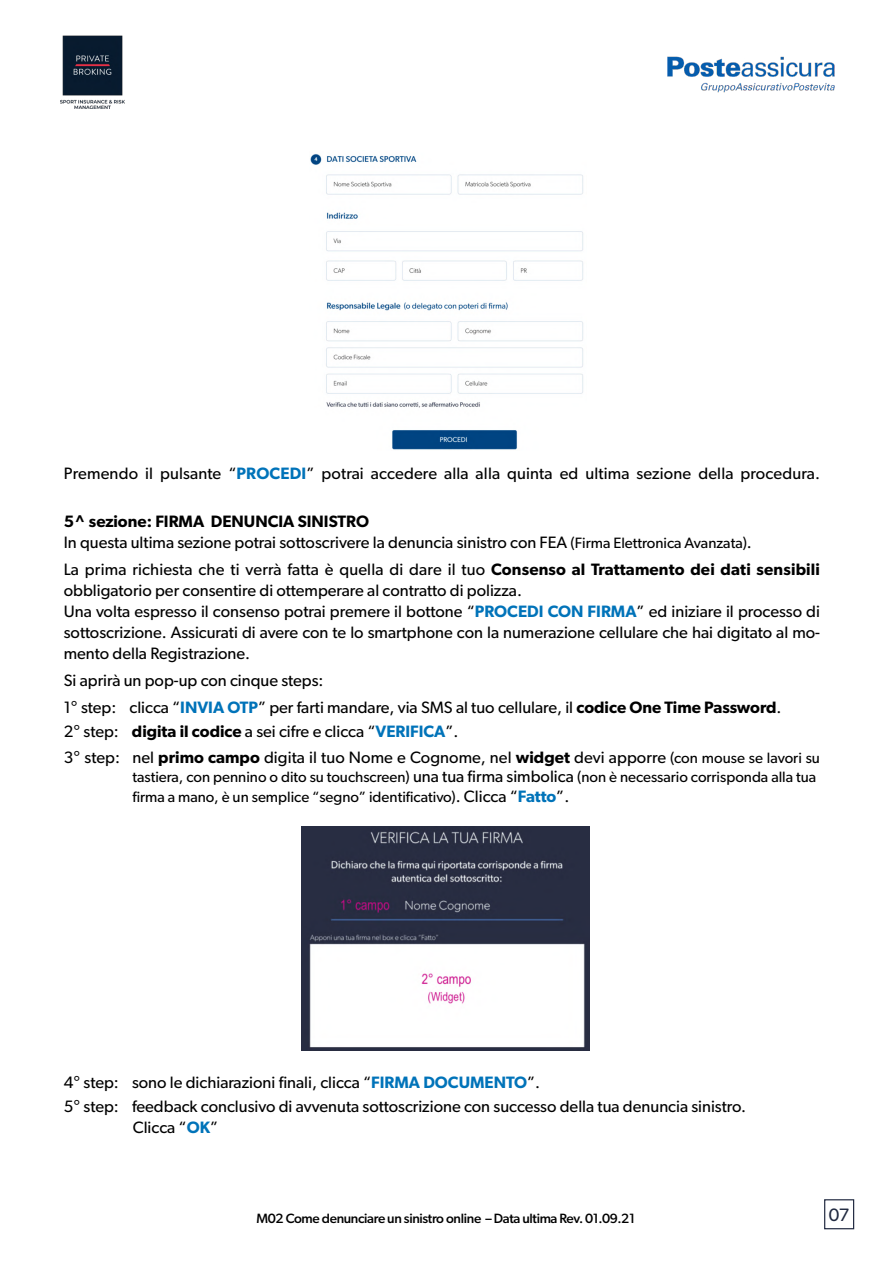
<style>
.page{position:relative;width:893px;height:1263px;background:#fff}
.page>*{position:absolute;margin:0;border:0;box-sizing:border-box;transform-origin:0 0}
.t1{font:18px "Gibson";color:#202940}
.t2{font:16.5px/21px "Gibson";color:#000}
.t3{font:600 16.5px "Gibson";color:#000}
.t4{font:15px "Gibson";color:#000}
.t5{font:500 13.5px "Gibson";letter-spacing:-.025em;color:#000}
.s1{font-weight:600;color:#0073b9}
.s2{font-size:15px}
.s3{font-weight:600}
.s4{font-size:16.5px}
.s5{font-weight:600;font-size:16.5px;color:#0073b9}
</style>
<div class="page">
<img style="left:667px;top:56px;width:168px;height:37px">
<img style="left:60px;top:35px;width:65px;height:74px">
<img style="left:310px;top:154px;width:273px;height:296px">
<img style="left:301px;top:827px;width:288px;height:224px">
<div style="left:824px;top:1199px;width:30px;height:30px;border:1px solid #202940"></div>
<p class="t2" style="left:64px;top:464px;width:758px">Premendo il pulsante “<span class="s1">PROCEDI</span>” potrai accedere alla alla quinta ed ultima sezione della procedura.</p>
<p class="t3" style="left:64px;top:516px;width:307px">5^ sezione: FIRMA DENUNCIA SINISTRO</p>
<p class="t2" style="left:64px;top:534px;width:690px">In questa ultima sezione potrai sottoscrivere la denuncia sinistro con FEA <span class="s2">(Firma Elettronica Avanzata)</span>.</p>
<p class="t2" style="left:64px;top:561px;width:758px">La prima richiesta che ti verrà fatta è quella di dare il tuo <span class="s3">Consenso al Trattamento dei dati sensibili</span></p>
<p class="t2" style="left:64px;top:582px;width:460px">obbligatorio per consentire di ottemperare al contratto di polizza.</p>
<p class="t2" style="left:64px;top:603px;width:758px">Una volta espresso il consenso potrai premere il bottone “<span class="s1">PROCEDI CON FIRMA</span>” ed iniziare il processo di</p>
<p class="t2" style="left:64px;top:624px;width:758px">sottoscrizione. Assicurati di avere con te lo smartphone con la numerazione cellulare che hai digitato al mo&shy;mento della Registrazione.</p>
<p class="t2" style="left:64px;top:672px;width:261px">Si aprirà un pop-up con cinque steps:</p>
<p class="t2" style="left:64px;top:699px;width:719px">1° step: clicca “<span class="s1">INVIA OTP</span>” per farti mandare, via SMS al tuo cellulare, il <span class="s3">codice One Time Password</span>.</p>
<p class="t2" style="left:64px;top:723px;width:396px">2° step: <span class="s3">digita il codice</span> a sei cifre e clicca “<span class="s1">VERIFICA</span>”.</p>
<p class="t2" style="left:64px;top:748px;width:758px">3° step: nel <span class="s3">primo campo</span> digita il tuo Nome e Cognome, nel <span class="s3">widget</span> devi apporre <span class="s2">(con mouse se lavori su</span></p>
<p class="t4" style="left:132px;top:772px;width:685px">tastiera, con pennino o dito su touchscreen) <span class="s4">una tua firma simbolica</span> (non è necessario corrisponda alla tua</p>
<p class="t4" style="left:132px;top:791px;width:438px">firma a mano, è un semplice “segno” identificativo)<span class="s4">. Clicca “</span><span class="s5">Fatto</span><span class="s4">”.</span></p>
<p class="t2" style="left:64px;top:1073px;width:478px">4° step: sono le dichiarazioni finali, clicca “<span class="s1">FIRMA DOCUMENTO</span>”.</p>
<p class="t2" style="left:64px;top:1097px;width:684px">5° step: feedback conclusivo di avvenuta sottoscrizione con successo della tua denuncia sinistro.</p>
<p class="t2" style="left:133px;top:1118px;width:87px">Clicca “<span class="s1">OK</span>”</p>
<p class="t5" style="left:257px;top:1214px;width:380px">M02 Come denunciare un sinistro online – Data ultima Rev. 01.09.21</p>
<p class="t1" style="left:829px;top:1209px;width:22px">07</p>
</div>
